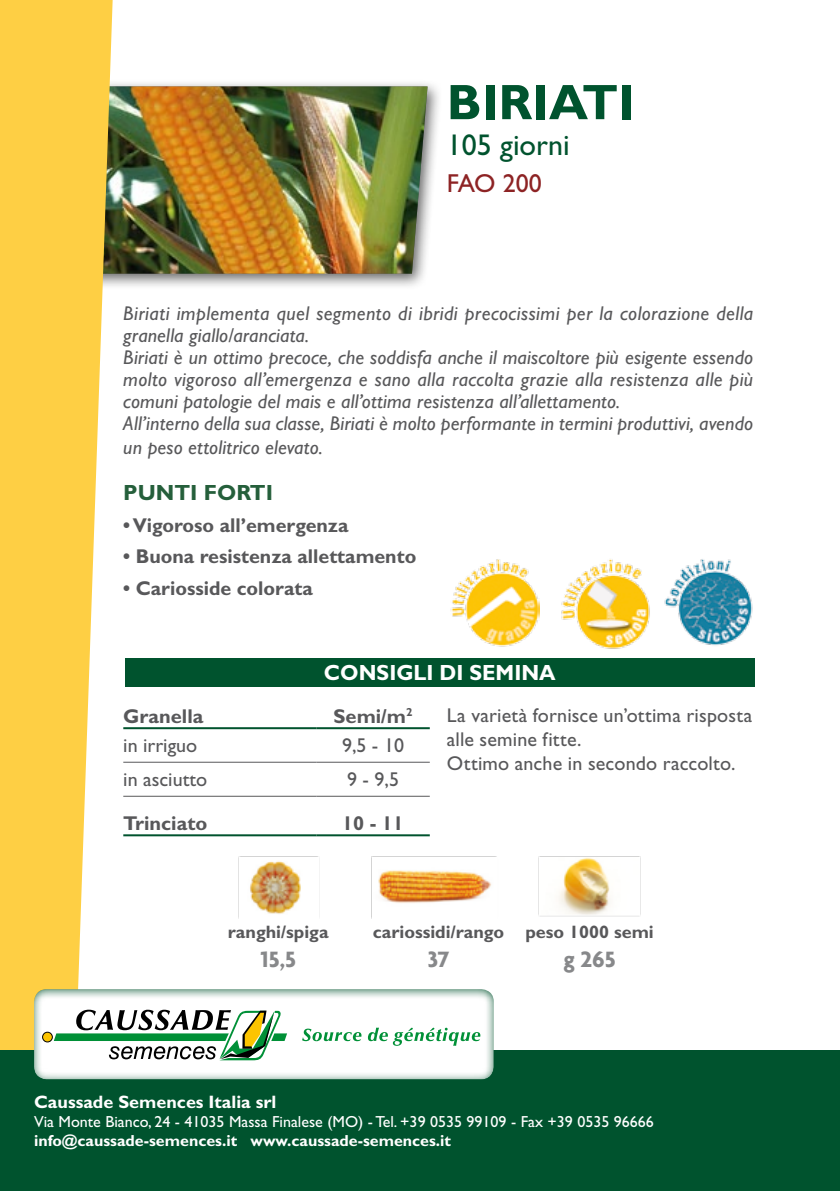
<style>
.page{position:relative;width:840px;height:1191px;background:#fff}
.page>*{position:absolute;margin:0;border:0;box-sizing:border-box;transform-origin:0 0}
.t1{font:700 50px "Gill Sans Std";color:#00532e}
.t2{font:30px "Gill Sans Std";color:#00532e}
.t3{font:26px "Gill Sans Std";letter-spacing:-.02em;color:#8d2324}
.t4{font:700 24px "Agenda";color:#87888a}
.t5{font:700 22px "Gill Sans Std";color:#fff;scale:.96 1}
.t6{font:700 22px "Gill Sans Std";color:#255f3b}
.t7{font:italic 20px/22px "Gill Sans Std";letter-spacing:.01em;color:#58585a}
.t8{font:20px/24px "Gill Sans Std";letter-spacing:.005em;color:#58585a}
.t9{font:700 20px "Gill Sans Std";color:#58585a}
.t10{font:700 18px "Gill Sans Std";color:#58585a}
.t11{font:700 18px "Gill Sans Std";color:#fff}
.t12{font:16px "Gill Sans Std";color:#fff}
.t13{font:700 16px "Gill Sans Std";color:#fff}
</style>
<div class="page">
<div style="left:79px;top:79px;width:363px;height:211px;background:#000;opacity:.6"></div>
<img style="left:113px;top:86px;width:314px;height:188px">
<svg style="left:0;top:0;width:113px;height:1050px;background:#fcd45e"></svg>
<div style="left:125px;top:658px;width:629px;height:28px;background:#00532e"></div>
<hr style="left:123px;top:761px;width:193px;height:1px;background:#58585a">
<hr style="left:316px;top:761px;width:113px;height:1px;background:#58585a">
<hr style="left:123px;top:727px;width:193px;height:2px;background:#00532e">
<hr style="left:316px;top:727px;width:113px;height:2px;background:#00532e">
<hr style="left:123px;top:795px;width:193px;height:1px;background:#58585a">
<hr style="left:316px;top:795px;width:113px;height:1px;background:#58585a">
<hr style="left:123px;top:834px;width:193px;height:2px;background:#00532e">
<hr style="left:316px;top:834px;width:113px;height:2px;background:#00532e">
<img style="left:450px;top:559px;width:88px;height:88px">
<img style="left:561px;top:559px;width:89px;height:90px">
<img style="left:664px;top:559px;width:89px;height:87px">
<img style="left:238px;top:856px;width:403px;height:62px">
<div style="left:0;top:1050px;width:839px;height:141px;background:#00532e"></div>
<svg style="left:33px;top:987px;width:461px;height:93px"></svg>
<div style="left:43px;top:1032px;width:9px;height:10px;background:#fcc400;border-radius:50%"></div>
<div style="left:42px;top:1032px;width:10px;height:10px;border:1px solid #000;border-radius:50%"></div>
<svg style="left:54px;top:1009px;width:233px;height:51px"></svg>
<svg style="left:302px;top:1027px;width:178px;height:18px"></svg>
<h1 class="t1" style="left:446px;top:73px;width:189px">BIRIATI</h1>
<h2 class="t2" style="left:446px;top:128px;width:124px">105 giorni</h2>
<h3 class="t3" style="left:446px;top:168px;width:96px">FAO 200</h3>
<p class="t7" style="left:123px;top:302px;width:631px">Biriati implementa quel segmento di ibridi precocissimi per la colorazione della granella giallo/aranciata.<br>Biriati è un ottimo precoce, che soddisfa anche il maiscoltore più esigente essendo molto vigoroso all’emergenza e sano alla raccolta grazie alla resistenza alle più comuni patologie del mais e all’ottima resistenza all’allettamento.<br>All’interno della sua classe, Biriati è molto performante in termini produttivi, avendo</p>
<p class="t7" style="left:123px;top:436px;width:201px">un peso ettolitrico elevato.</p>
<p class="t6" style="left:123px;top:479px;width:151px">PUNTI FORTI</p>
<p class="t9" style="left:123px;top:513px;width:227px">• Vigoroso all’emergenza</p>
<p class="t9" style="left:123px;top:545px;width:294px">• Buona resistenza allettamento</p>
<p class="t9" style="left:123px;top:576px;width:191px">• Cariosside colorata</p>
<p class="t5" style="left:324px;top:659px;width:243px">CONSIGLI DI SEMINA</p>
<p class="t9" style="left:123px;top:704px;width:81px">Granella</p>
<p class="t9" style="left:333px;top:704px;width:80px">Semi/m<sup>2</sup></p>
<p class="t8" style="left:123px;top:733px;width:75px">in irriguo</p>
<p class="t8" style="left:342px;top:733px;width:63px">9,5 - 10</p>
<p class="t8" style="left:123px;top:767px;width:85px">in asciutto</p>
<p class="t8" style="left:347px;top:767px;width:53px">9 - 9,5</p>
<p class="t9" style="left:123px;top:811px;width:85px">Trinciato</p>
<p class="t9" style="left:342px;top:811px;width:63px">10 - 11</p>
<p class="t8" style="left:446px;top:704px;width:307px">La varietà fornisce un’ottima risposta alle semine fitte.<br>Ottimo anche in secondo raccolto.</p>
<p class="t10" style="left:228px;top:921px;width:102px">ranghi/spiga</p>
<p class="t10" style="left:372px;top:921px;width:282px">cariossidi/rango peso 1000 semi</p>
<p class="t4" style="left:260px;top:944px;width:37px">15,5</p>
<p class="t4" style="left:427px;top:944px;width:23px">37</p>
<p class="t4" style="left:563px;top:944px;width:54px">g 265</p>
<p class="t11" style="left:34px;top:1090px;width:244px">Caussade Semences Italia srl</p>
<p class="t12" style="left:34px;top:1112px;width:621px">Via Monte Bianco, 24 - 41035 Massa Finalese (MO) - Tel. +39 0535 99109 - Fax +39 0535 96666</p>
<p class="t13" style="left:34px;top:1130px;width:418px">info@caussade-semences.it www.caussade-semences.it</p>
</div>
